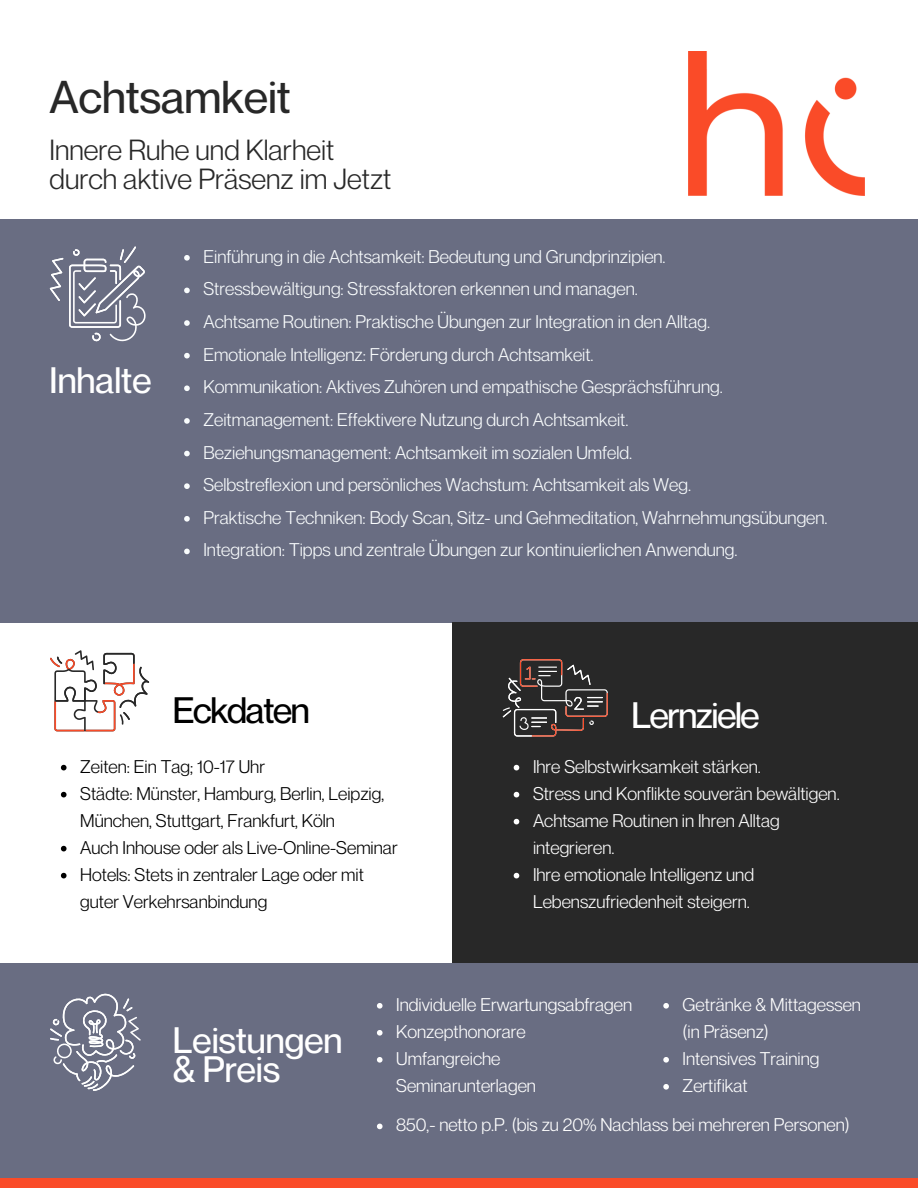
<style>
.page{position:relative;width:918px;height:1188px;background:#696d82}
.page>*{position:absolute;margin:0;border:0;box-sizing:border-box;transform-origin:0 0}
.t1{font:500 45px "Neue Montreal";color:#282828}
.t2{font:500 36px/29.2px "Neue Montreal";color:#fff}
.t3{font:500 36px "Neue Montreal";letter-spacing:-.04em;color:#fff}
.t4{font:500 36px "Neue Montreal";letter-spacing:-.04em;color:#000}
.t5{font:28.5px/29.2px "Neue Montreal";color:#282828}
.t6{font:18px "Neue Montreal";color:#f9fcfd}
.t7{font:18px/27px "Neue Montreal";color:#fff}
.t8{font:18px/27px "Neue Montreal";color:#000}
</style>
<div class="page">
<div style="left:0;top:0;width:918px;height:218px;background:#fff"></div>
<div style="left:0;top:623px;width:918px;height:555px;background:#fff"></div>
<div style="left:0;top:963px;width:918px;height:215px;background:#696d82"></div>
<div style="left:0;top:1178px;width:918px;height:10px;background:#fa4b28"></div>
<img style="left:688px;top:52px;width:177px;height:144px">
<svg style="left:50px;top:246px;width:96px;height:96px"></svg>
<div style="left:452px;top:623px;width:465px;height:340px;background:#282828"></div>
<svg style="left:502px;top:659px;width:106px;height:78px"></svg>
<svg style="left:50px;top:650px;width:99px;height:81px"></svg>
<svg style="left:50px;top:993px;width:91px;height:98px"></svg>
<svg style="left:514px;top:765px;width:5px;height:5px"></svg>
<svg style="left:514px;top:792px;width:5px;height:5px"></svg>
<svg style="left:514px;top:819px;width:5px;height:5px"></svg>
<svg style="left:514px;top:873px;width:5px;height:5px"></svg>
<svg style="left:184px;top:255px;width:6px;height:6px"></svg>
<svg style="left:184px;top:288px;width:6px;height:5px"></svg>
<svg style="left:184px;top:320px;width:6px;height:6px"></svg>
<svg style="left:184px;top:353px;width:6px;height:5px"></svg>
<svg style="left:184px;top:385px;width:6px;height:6px"></svg>
<svg style="left:184px;top:418px;width:6px;height:6px"></svg>
<svg style="left:184px;top:451px;width:6px;height:5px"></svg>
<svg style="left:184px;top:483px;width:6px;height:6px"></svg>
<svg style="left:184px;top:516px;width:6px;height:6px"></svg>
<svg style="left:184px;top:549px;width:6px;height:5px"></svg>
<svg style="left:61px;top:765px;width:6px;height:5px"></svg>
<svg style="left:61px;top:792px;width:6px;height:5px"></svg>
<svg style="left:61px;top:846px;width:6px;height:5px"></svg>
<svg style="left:61px;top:873px;width:6px;height:5px"></svg>
<svg style="left:377px;top:1003px;width:6px;height:6px"></svg>
<svg style="left:377px;top:1030px;width:6px;height:6px"></svg>
<svg style="left:377px;top:1057px;width:6px;height:6px"></svg>
<svg style="left:663px;top:1003px;width:6px;height:6px"></svg>
<svg style="left:663px;top:1057px;width:6px;height:6px"></svg>
<svg style="left:663px;top:1084px;width:6px;height:6px"></svg>
<svg style="left:377px;top:1124px;width:6px;height:5px"></svg>
<h2 class="t1" style="left:50px;top:69px;width:243px">Achtsamkeit</h2>
<p class="t5" style="left:50px;top:134px;width:343px">Innere Ruhe und Klarheit durch aktive Präsenz im Jetzt</p>
<p class="t2" style="left:50px;top:365px;width:103px">Inhalte</p>
<p class="t6" style="left:203px;top:245px;width:464px">Einführung in die Achtsamkeit: Bedeutung und Grundprinzipien.</p>
<p class="t6" style="left:203px;top:278px;width:436px">Stressbewältigung: Stressfaktoren erkennen und managen.</p>
<p class="t6" style="left:203px;top:311px;width:508px">Achtsame Routinen: Praktische Übungen zur Integration in den Alltag.</p>
<p class="t6" style="left:203px;top:343px;width:392px">Emotionale Intelligenz: Förderung durch Achtsamkeit.</p>
<p class="t6" style="left:203px;top:376px;width:521px">Kommunikation: Aktives Zuhören und empathische Gesprächsführung.</p>
<p class="t6" style="left:203px;top:408px;width:427px">Zeitmanagement: Effektivere Nutzung durch Achtsamkeit.</p>
<h2 class="t6" style="left:203px;top:441px;width:430px">Beziehungsmanagement: Achtsamkeit im sozialen Umfeld.</h2>
<p class="t6" style="left:203px;top:474px;width:489px">Selbstreflexion und persönliches Wachstum: Achtsamkeit als Weg.</p>
<p class="t6" style="left:203px;top:506px;width:626px">Praktische Techniken: Body Scan, Sitz- und Gehmeditation, Wahrnehmungsübungen.</p>
<p class="t6" style="left:203px;top:539px;width:536px">Integration: Tipps und zentrale Übungen zur kontinuierlichen Anwendung.</p>
<p class="t4" style="left:173px;top:688px;width:138px">Eckdaten</p>
<p class="t3" style="left:631px;top:693px;width:130px">Lernziele</p>
<h2 class="t8" style="left:80px;top:753px;width:186px">Zeiten: Ein Tag; 10-17 Uhr</h2>
<p class="t8" style="left:80px;top:780px;width:305px">Städte: Münster, Hamburg, Berlin, Leipzig,<br>München, Stuttgart, Frankfurt, Köln</p>
<p class="t8" style="left:80px;top:834px;width:319px">Auch Inhouse oder als Live-Online-Seminar</p>
<p class="t8" style="left:80px;top:861px;width:285px">Hotels: Stets in zentraler Lage oder mit guter Verkehrsanbindung</p>
<p class="t7" style="left:533px;top:753px;width:229px">Ihre Selbstwirksamkeit stärken.</p>
<p class="t7" style="left:533px;top:780px;width:308px">Stress und Konflikte souverän bewältigen.</p>
<p class="t7" style="left:533px;top:807px;width:248px">Achtsame Routinen in Ihren Alltag integrieren.</p>
<p class="t7" style="left:533px;top:861px;width:223px">Ihre emotionale Intelligenz und<br>Lebenszufriedenheit steigern.</p>
<p class="t2" style="left:173px;top:1025px;width:171px">Leistungen &amp; Preis</p>
<p class="t7" style="left:683px;top:991px;width:180px">Getränke &amp; Mittagessen (in Präsenz)</p>
<h2 class="t7" style="left:683px;top:1045px;width:138px">Intensives Training</h2>
<p class="t7" style="left:683px;top:1072px;width:67px">Zertifikat</p>
<p class="t7" style="left:396px;top:1111px;width:455px">850,- netto p.P. (bis zu 20% Nachlass bei mehreren Personen)</p>
<p class="t7" style="left:396px;top:991px;width:237px">Individuelle Erwartungsabfragen</p>
<p class="t7" style="left:396px;top:1018px;width:131px">Konzepthonorare</p>
<h4 class="t7" style="left:396px;top:1045px;width:141px">Umfangreiche<br>Seminarunterlagen</h4>
</div>
